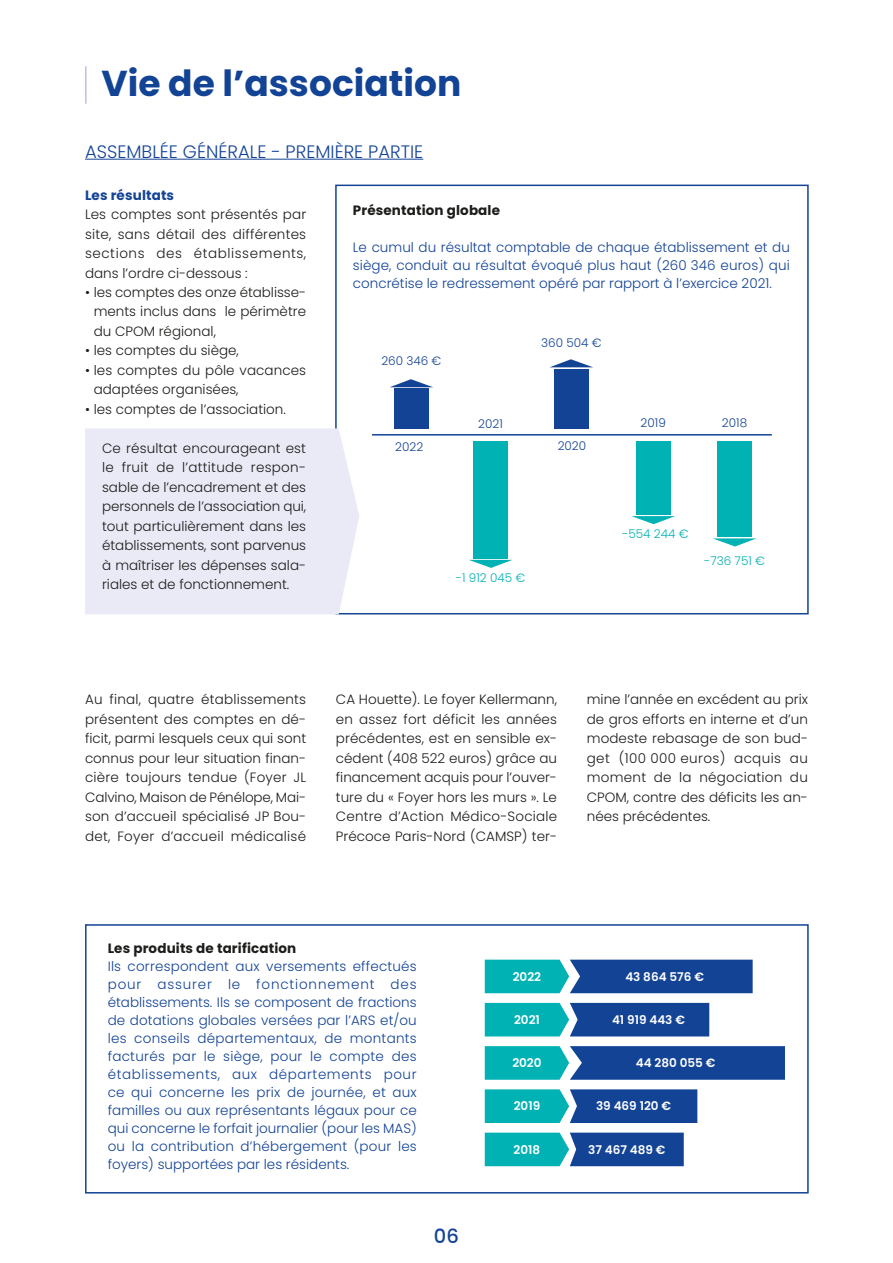
<style>
.page{position:relative;width:893px;height:1263px;background:#fff}
.page>*{position:absolute;margin:0;border:0;box-sizing:border-box;transform-origin:0 0}
.t1{font:700 36px "Poppins";color:#134395}
.t2{font:500 19.5px "Poppins";color:#134395}
.t3{font:300 18px "Poppins";color:#134395}
.t4{font:300 13.5px/19.5px "Poppins";color:#1d1d1b;text-align:justify}
.t5{font:300 13.5px/18px "Poppins";color:#134395;text-align:justify}
.t6{font:700 13.5px "Poppins";letter-spacing:.01em;color:#1d1d1b}
.t7{font:700 13.5px "Poppins";letter-spacing:.01em;color:#134395}
.t8{font:600 12px "Poppins";color:#fff}
.t9{font:300 12px "Poppins";color:#134395}
.t10{font:300 12px "Poppins";color:#00b2b3}
</style>
<div class="page">
<hr style="left:85px;top:66px;width:2px;height:38px;background:#bdc0e2">
<div style="left:335px;top:185px;width:474px;height:429px;border:2px solid #134395"></div>
<div style="left:85px;top:924px;width:724px;height:269px;border:2px solid #134395"></div>
<hr style="left:372px;top:434px;width:400px;height:2px;background:#134395">
<div style="left:394px;top:388px;width:34px;height:40px;background:#134395"></div>
<div style="left:474px;top:441px;width:34px;height:117px;background:#00b2b3"></div>
<div style="left:554px;top:369px;width:34px;height:59px;background:#134395"></div>
<div style="left:636px;top:441px;width:34px;height:74px;background:#00b2b3"></div>
<div style="left:718px;top:441px;width:34px;height:96px;background:#00b2b3"></div>
<svg style="left:390px;top:379px;width:43px;height:8px"></svg>
<svg style="left:469px;top:560px;width:43px;height:8px"></svg>
<svg style="left:550px;top:359px;width:42px;height:8px"></svg>
<svg style="left:631px;top:516px;width:44px;height:8px"></svg>
<svg style="left:713px;top:538px;width:43px;height:8px"></svg>
<div style="left:85px;top:428px;width:274px;height:186px;background:#e9eaf6"></div>
<svg style="left:485px;top:960px;width:268px;height:33px;background:#166ba2"></svg>
<svg style="left:485px;top:1003px;width:224px;height:33px;background:#1672a4"></svg>
<svg style="left:485px;top:1046px;width:300px;height:34px;background:#1969a2"></svg>
<svg style="left:485px;top:1089px;width:212px;height:34px;background:#1876a5"></svg>
<svg style="left:485px;top:1132px;width:199px;height:34px;background:#1a7aa7"></svg>
<hr style="left:85px;top:159px;width:338px;height:1px;background:#134395">
<h1 class="t1" style="left:102px;top:62px;width:361px">Vie de l’association</h1>
<h3 class="t3" style="left:85px;top:141px;width:340px">ASSEMBLÉE GÉNÉRALE - PREMIÈRE PARTIE</h3>
<p class="t7" style="left:85px;top:187px;width:91px">Les résultats</p>
<p class="t4" style="left:85px;top:205px;width:223px">Les comptes sont présentés par site, sans détail des différentes sections des établissements, dans l’ordre ci-dessous :</p>
<p class="t4" style="left:94px;top:283px;width:214px;text-indent:-9px">• les comptes des onze établisse&shy;ments inclus dans le périmètre du CPOM régional,</p>
<p class="t4" style="left:85px;top:341px;width:155px">• les comptes du siège,</p>
<p class="t4" style="left:94px;top:361px;width:214px;text-indent:-9px">• les comptes du pôle vacances adaptées organisées,</p>
<p class="t4" style="left:85px;top:400px;width:202px">• les comptes de l’association.</p>
<p class="t4" style="left:102px;top:439px;width:206px">Ce résultat encourageant est le fruit de l’attitude respon&shy;sable de l’encadrement et des personnels de l’association qui, tout particulièrement dans les établissements, sont parvenus à maîtriser les dépenses sala&shy;riales et de fonctionnement.</p>
<p class="t6" style="left:353px;top:203px;width:149px">Présentation globale</p>
<p class="t5" style="left:353px;top:239px;width:438px">Le cumul du résultat comptable de chaque établissement et du siège, conduit au résultat évoqué plus haut (260 346 euros) qui concrétise le redressement opéré par rapport à l’exercice 2021.</p>
<p class="t9" style="left:381px;top:354px;width:62px">260 346 €</p>
<p class="t9" style="left:395px;top:440px;width:29px">2022</p>
<p class="t9" style="left:478px;top:417px;width:26px">2021</p>
<p class="t9" style="left:541px;top:336px;width:62px">360 504 €</p>
<p class="t9" style="left:558px;top:439px;width:30px">2020</p>
<p class="t9" style="left:641px;top:415px;width:27px">2019</p>
<p class="t9" style="left:722px;top:415px;width:27px">2018</p>
<p class="t10" style="left:456px;top:571px;width:71px">-1 912 045 €</p>
<p class="t10" style="left:622px;top:527px;width:68px">-554 244 €</p>
<p class="t10" style="left:704px;top:554px;width:62px">-736 751 €</p>
<p class="t4" style="left:85px;top:690px;width:223px">Au final, quatre établissements présentent des comptes en dé&shy;ficit, parmi lesquels ceux qui sont connus pour leur situation finan&shy;cière toujours tendue (Foyer JL Calvino, Maison de Pénélope, Mai&shy;son d’accueil spécialisé JP Bou&shy;det, Foyer d’accueil médicalisé</p>
<p class="t4" style="left:336px;top:690px;width:223px">CA Houette). Le foyer Kellermann, en assez fort déficit les années précédentes, est en sensible ex&shy;cédent (408 522 euros) grâce au financement acquis pour l’ouver&shy;ture du « Foyer hors les murs ». Le Centre d’Action Médico-Sociale Précoce Paris-Nord (CAMSP) ter-</p>
<p class="t4" style="left:587px;top:690px;width:223px">mine l’année en excédent au prix de gros efforts en interne et d’un modeste rebasage de son bud&shy;get (100 000 euros) acquis au moment de la négociation du CPOM, contre des déficits les an&shy;nées précédentes.</p>
<p class="t6" style="left:108px;top:940px;width:190px">Les produits de tarification</p>
<p class="t5" style="left:108px;top:957px;width:311px">Ils correspondent aux versements effectués pour assurer le fonctionnement des établissements. Ils se composent de fractions de dotations globales versées par l’ARS et/ou les conseils départementaux, de montants facturés par le siège, pour le compte des établissements, aux départements pour ce qui concerne les prix de journée, et aux familles ou aux représentants légaux pour ce qui concerne le forfait journalier (pour les MAS) ou la contribution d’hébergement (pour les foyers) supportées par les résidents.</p>
<p class="t8" style="left:513px;top:969px;width:30px">2022</p>
<p class="t8" style="left:514px;top:1013px;width:27px">2021</p>
<p class="t8" style="left:512px;top:1056px;width:31px">2020</p>
<p class="t8" style="left:514px;top:1099px;width:28px">2019</p>
<p class="t8" style="left:514px;top:1142px;width:28px">2018</p>
<h2 class="t2" style="left:434px;top:1225px;width:27px">06</h2>
<p class="t8" style="left:625px;top:969px;width:80px">43 864 576 €</p>
<p class="t8" style="left:612px;top:1013px;width:74px">41 919 443 €</p>
<p class="t8" style="left:636px;top:1056px;width:81px">44 280 055 €</p>
<p class="t8" style="left:596px;top:1099px;width:76px">39 469 120 €</p>
<p class="t8" style="left:588px;top:1142px;width:79px">37 467 489 €</p>
</div>
